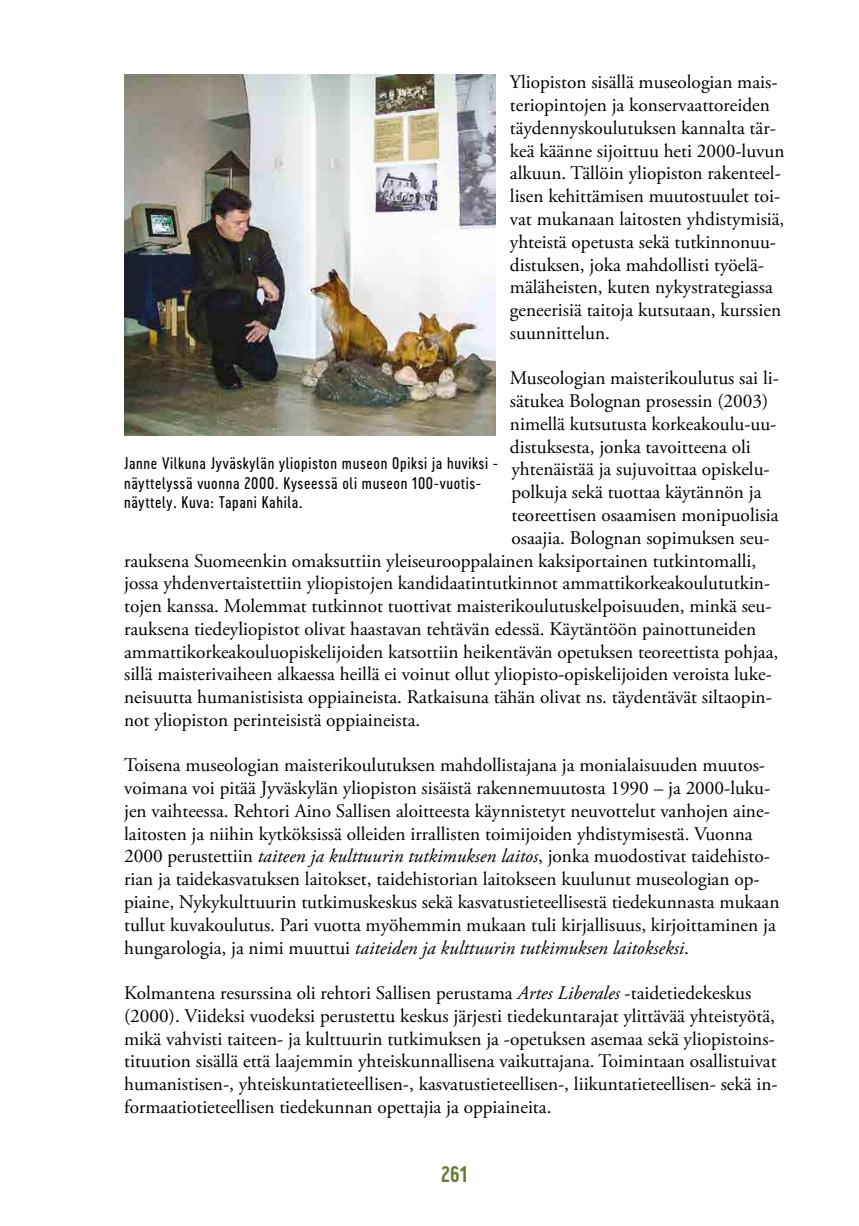
<style>
.page{position:relative;width:859px;height:1226px;background:#fff}
.page>*{position:absolute;margin:0;border:0;box-sizing:border-box;transform-origin:0 0}
.t1{font:21px "Cervo Neue Semi Bold Neue";color:#657d33}
.t2{font:19.25px/22.8px "Adobe Garamond Pro";color:#000}
.t3{font:15.75px/19.2px "Cervo Neue Regular Neue";letter-spacing:.04em;color:#000}
.s1{font-style:italic}
</style>
<div class="page">
<img style="left:124px;top:74px;width:371px;height:361px">
<p class="t2" style="left:509px;top:72px;width:276px">Yliopiston sisällä museologian mais&shy;teriopintojen ja konservaattoreiden täydennyskoulutuksen kannalta tär&shy;keä käänne sijoittuu heti 2000-luvun alkuun. Tällöin yliopiston rakenteel&shy;lisen kehittämisen muutostuulet toi&shy;vat mukanaan laitosten yhdistymisiä, yhteistä opetusta sekä tutkinnonuu&shy;distuksen, joka mahdollisti työelä&shy;mäläheisten, kuten nykystrategiassa geneerisiä taitoja kutsutaan, kurssien suunnittelun.</p>
<p class="t2" style="left:509px;top:367px;width:270px">Museologian maisterikoulutus sai li-</p>
<p class="t2" style="left:509px;top:390px;width:260px">sätukea Bolognan prosessin (2003)</p>
<p class="t2" style="left:509px;top:413px;width:268px">nimellä kutsutusta korkeakoulu-uu-</p>
<p class="t2" style="left:509px;top:436px;width:242px">distuksesta, jonka tavoitteena oli</p>
<p class="t2" style="left:511px;top:458px;width:260px">yhtenäistää ja sujuvoittaa opiskelu-</p>
<p class="t2" style="left:511px;top:481px;width:251px">polkuja sekä tuottaa käytännön ja</p>
<p class="t2" style="left:511px;top:504px;width:269px">teoreettisen osaamisen monipuolisia</p>
<p class="t2" style="left:511px;top:527px;width:260px">osaajia. Bolognan sopimuksen seu-</p>
<p class="t2" style="left:124px;top:549px;width:633px">rauksena Suomeenkin omaksuttiin yleiseurooppalainen kaksiportainen tutkintomalli,</p>
<p class="t2" style="left:124px;top:572px;width:647px">jossa yhdenvertaistettiin yliopistojen kandidaatintutkinnot ammattikorkeakoulututkin-</p>
<p class="t2" style="left:124px;top:595px;width:648px">tojen kanssa. Molemmat tutkinnot tuottivat maisterikoulutuskelpoisuuden, minkä seu-</p>
<p class="t2" style="left:124px;top:618px;width:633px">rauksena tiedeyliopistot olivat haastavan tehtävän edessä. Käytäntöön painottuneiden</p>
<p class="t2" style="left:124px;top:640px;width:655px">ammattikorkeakouluopiskelijoiden katsottiin heikentävän opetuksen teoreettista pohjaa,</p>
<p class="t2" style="left:124px;top:663px;width:649px">sillä maisterivaiheen alkaessa heillä ei voinut ollut yliopisto-opiskelijoiden veroista luke-</p>
<p class="t2" style="left:124px;top:686px;width:649px">neisuutta humanistisista oppiaineista. Ratkaisuna tähän olivat ns. täydentävät siltaopin-</p>
<p class="t2" style="left:124px;top:709px;width:297px">not yliopiston perinteisistä oppiaineista.</p>
<p class="t2" style="left:124px;top:754px;width:656px">Toisena museologian maisterikoulutuksen mahdollistajana ja monialaisuuden muutos&shy;voimana voi pitää Jyväskylän yliopiston sisäistä rakennemuutosta 1990 – ja 2000-luku&shy;jen vaihteessa. Rehtori Aino Sallisen aloitteesta käynnistetyt neuvottelut vanhojen aine&shy;laitosten ja niihin kytköksissä olleiden irrallisten toimijoiden yhdistymisestä. Vuonna 2000 perustettiin <span class="s1">taiteen ja kulttuurin tutkimuksen laitos</span>, jonka muodostivat taidehisto&shy;rian ja taidekasvatuksen laitokset, taidehistorian laitokseen kuulunut museologian op&shy;piaine, Nykykulttuurin tutkimuskeskus sekä kasvatustieteellisestä tiedekunnasta mukaan tullut kuvakoulutus. Pari vuotta myöhemmin mukaan tuli kirjallisuus, kirjoittaminen ja hungarologia, ja nimi muuttui <span class="s1">taiteiden ja kulttuurin tutkimuksen laitokseksi</span>.</p>
<p class="t2" style="left:124px;top:982px;width:654px">Kolmantena resurssina oli rehtori Sallisen perustama <span class="s1">Artes Liberales</span> -taidetiedekeskus (2000). Viideksi vuodeksi perustettu keskus järjesti tiedekuntarajat ylittävää yhteistyötä, mikä vahvisti taiteen- ja kulttuurin tutkimuksen ja -opetuksen asemaa sekä yliopistoins&shy;tituution sisällä että laajemmin yhteiskunnallisena vaikuttajana. Toimintaan osallistuivat humanistisen-, yhteiskuntatieteellisen-, kasvatustieteellisen-, liikuntatieteellisen- sekä in&shy;formaatiotieteellisen tiedekunnan opettajia ja oppiaineita.</p>
<p class="t3" style="left:124px;top:453px;width:375px">Janne Vilkuna Jyväskylän yliopiston museon Opiksi ja huviksi - näyttelyssä vuonna 2000. Kyseessä oli museon 100-vuotis&shy;näyttely. Kuva: Tapani Kahila.</p>
<p class="t1" style="left:441px;top:1160px;width:28px">261</p>
</div>
